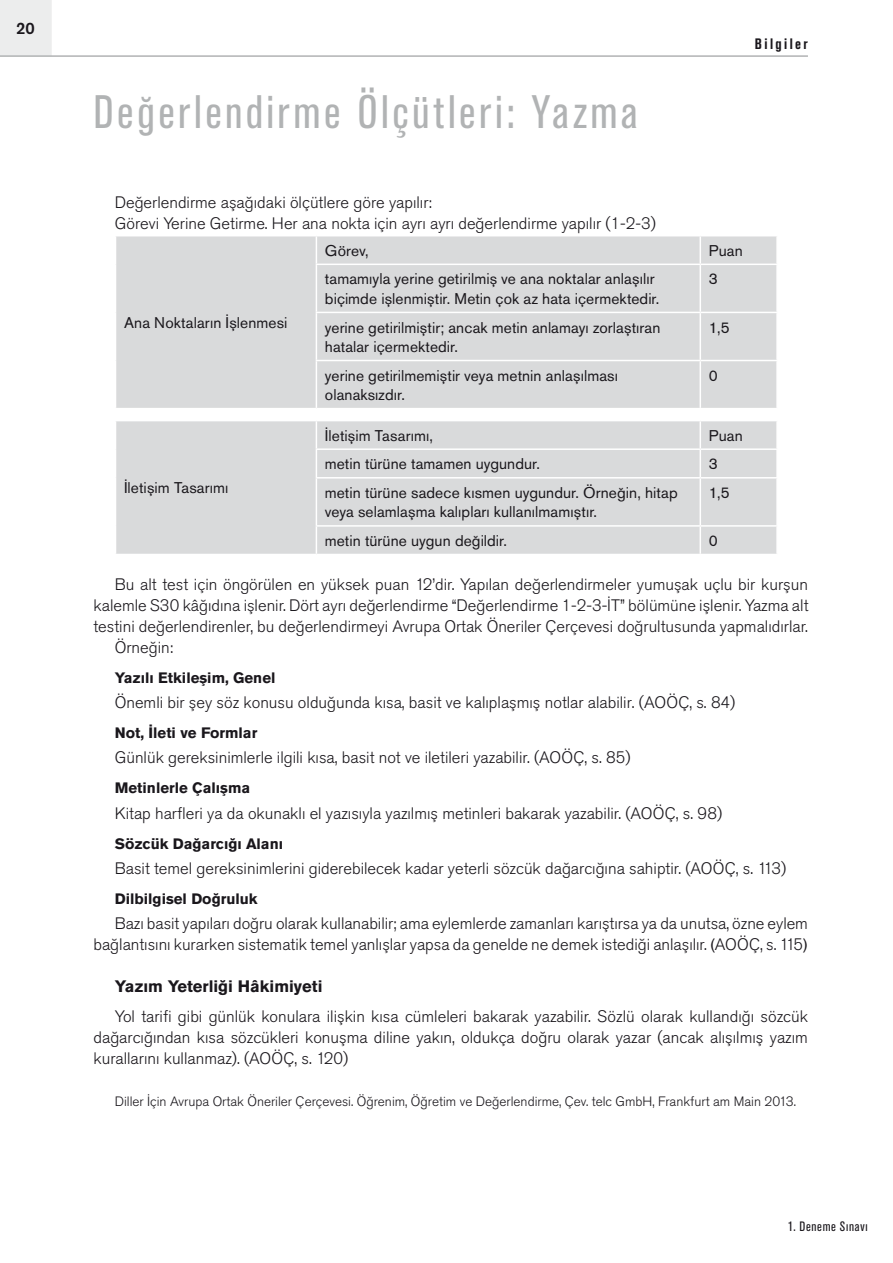
<style>
.page{position:relative;width:893px;height:1263px;background:#fff}
.page>*{position:absolute;margin:0;border:0;box-sizing:border-box;transform-origin:0 0}
.t1{font:condensed 46.5px "Akzidenz Grotesk Pro";letter-spacing:.075em;color:#b1b3b4}
.t2{font:300 16.5px/21px "Akzidenz Grotesk Pro";color:#1a171c}
.t3{font:700 16.5px "Akzidenz Grotesk Pro";color:#1a171c}
.t4{font:500 16.5px "Akzidenz Grotesk Pro";color:#1a171c}
.t5{font:15.45px/19.5px "Akzidenz Grotesk Pro";letter-spacing:.005em;color:#1a171c}
.t6{font:700 15px "Akzidenz Grotesk Pro";color:#1a171c}
.t7{font:700 condensed 15px "Akzidenz Grotesk Pro";letter-spacing:.16em;color:#1a171c}
.t8{font:300 13.5px "Akzidenz Grotesk Pro";color:#1a171c}
.t9{font:condensed 13.5px "Akzidenz Grotesk Pro";letter-spacing:.05em;color:#1a171c}
.s1{font-weight:400;font-stretch:condensed}
</style>
<div class="page">
<div style="left:116px;top:236px;width:660px;height:172px;background:#d9dadb"></div>
<svg style="left:316px;top:236px;width:1px;height:28px"></svg>
<hr style="left:699px;top:236px;width:2px;height:28px;background:#fff">
<hr style="left:316px;top:264px;width:384px;height:1px;background:#fff">
<hr style="left:316px;top:265px;width:1px;height:47px;background:#fff">
<hr style="left:700px;top:264px;width:78px;height:1px;background:#fff">
<hr style="left:699px;top:265px;width:2px;height:47px;background:#fff">
<hr style="left:316px;top:312px;width:384px;height:1px;background:#fff">
<hr style="left:316px;top:313px;width:1px;height:47px;background:#fff">
<hr style="left:700px;top:312px;width:78px;height:1px;background:#fff">
<hr style="left:699px;top:313px;width:2px;height:47px;background:#fff">
<hr style="left:316px;top:360px;width:384px;height:1px;background:#fff">
<hr style="left:316px;top:361px;width:1px;height:47px;background:#fff">
<hr style="left:700px;top:360px;width:78px;height:1px;background:#fff">
<hr style="left:699px;top:361px;width:2px;height:47px;background:#fff">
<div style="left:116px;top:421px;width:660px;height:133px;background:#d9dadb"></div>
<hr style="left:699px;top:421px;width:2px;height:27px;background:#fff">
<hr style="left:316px;top:448px;width:384px;height:2px;background:#fff">
<svg style="left:316px;top:421px;width:1px;height:56px"></svg>
<hr style="left:700px;top:448px;width:78px;height:2px;background:#fff">
<hr style="left:699px;top:450px;width:2px;height:27px;background:#fff">
<hr style="left:316px;top:477px;width:384px;height:2px;background:#fff">
<hr style="left:316px;top:479px;width:1px;height:46px;background:#fff">
<hr style="left:700px;top:477px;width:78px;height:2px;background:#fff">
<hr style="left:699px;top:479px;width:2px;height:46px;background:#fff">
<hr style="left:316px;top:525px;width:384px;height:2px;background:#fff">
<svg style="left:316px;top:527px;width:1px;height:27px"></svg>
<hr style="left:700px;top:525px;width:78px;height:2px;background:#fff">
<hr style="left:699px;top:527px;width:2px;height:27px;background:#fff">
<div style="left:0;top:0;width:52px;height:55px;background:#eceded"></div>
<hr style="left:0;top:55px;width:808px;height:2px;background:#b1b3b4">
<p class="t4" style="left:16px;top:19px;width:20px">20</p>
<h1 class="t1" style="left:93px;top:95px;width:546px">Değerlendirme Ölçütleri: Yazma</h1>
<p class="t7" style="left:755px;top:38px;width:55px">Bilgiler</p>
<p class="t2" style="left:115px;top:194px;width:543px">Değerlendirme aşağıdaki ölçütlere göre yapılır:<br>Görevi Yerine Getirme. Her ana nokta için ayrı ayrı değerlendirme yapılır (1-2-3)</p>
<p class="t5" style="left:124px;top:315px;width:165px">Ana Noktaların İşlenmesi</p>
<p class="t5" style="left:325px;top:242px;width:45px">Görev,</p>
<p class="t5" style="left:709px;top:242px;width:35px">Puan</p>
<p class="t5" style="left:325px;top:271px;width:336px">tamamıyla yerine getirilmiş ve ana noktalar anlaşılır biçimde işlenmiştir. Metin çok az hata içermektedir.</p>
<p class="t5" style="left:709px;top:271px;width:11px">3</p>
<p class="t5" style="left:325px;top:319px;width:337px">yerine getirilmiştir; ancak metin anlamayı zorlaştıran hatalar içermektedir.</p>
<p class="t5" style="left:709px;top:319px;width:22px">1,5</p>
<p class="t5" style="left:325px;top:367px;width:295px">yerine getirilmemiştir veya metnin anlaşılması olanaksızdır.</p>
<p class="t5" style="left:709px;top:367px;width:11px">0</p>
<p class="t5" style="left:325px;top:427px;width:110px">İletişim Tasarımı,</p>
<p class="t5" style="left:709px;top:427px;width:35px">Puan</p>
<p class="t5" style="left:325px;top:456px;width:217px">metin türüne tamamen uygundur.</p>
<p class="t5" style="left:709px;top:456px;width:11px">3</p>
<p class="t5" style="left:325px;top:484px;width:354px">metin türüne sadece kısmen uygundur. Örneğin, hitap veya selamlaşma kalıpları kullanılmamıştır.</p>
<p class="t5" style="left:709px;top:484px;width:22px">1,5</p>
<p class="t5" style="left:325px;top:533px;width:184px">metin türüne uygun değildir.</p>
<p class="t5" style="left:709px;top:533px;width:11px">0</p>
<p class="t2" style="left:115px;top:575px;width:695px">Bu alt test için öngörülen en yüksek puan 12’dir. Yapılan değerlendirmeler yumuşak uçlu bir kurşun</p>
<p class="t2" style="left:93px;top:596px;width:716px">kalemle S30 kâğıdına işlenir. Dört ayrı değerlendirme “Değerlendirme 1-2-3-İT” bölümüne işlenir. Yazma alt</p>
<p class="t2" style="left:93px;top:617px;width:716px">testini değerlendirenler, bu değerlendirmeyi Avrupa Ortak Öneriler Çerçevesi doğrultusunda yapmalıdırlar.</p>
<p class="t2" style="left:115px;top:638px;width:60px">Örneğin:</p>
<p class="t6" style="left:115px;top:672px;width:162px">Yazılı Etkileşim, Genel</p>
<p class="t2" style="left:115px;top:694px;width:622px">Önemli bir şey söz konusu olduğunda kısa, basit ve kalıplaşmış notlar alabilir. (AOÖÇ, s. 84)</p>
<p class="t6" style="left:115px;top:727px;width:144px">Not, İleti ve Formlar</p>
<p class="t2" style="left:115px;top:749px;width:517px">Günlük gereksinimlerle ilgili kısa, basit not ve iletileri yazabilir. (AOÖÇ, s. 85)</p>
<p class="t6" style="left:115px;top:783px;width:137px">Metinlerle Çalışma</p>
<p class="t2" style="left:115px;top:804px;width:609px">Kitap harfleri ya da okunaklı el yazısıyla yazılmış metinleri bakarak yazabilir. (AOÖÇ, s. 98)</p>
<p class="t6" style="left:115px;top:838px;width:170px">Sözcük Dağarcığı Alanı</p>
<p class="t2" style="left:115px;top:859px;width:673px">Basit temel gereksinimlerini giderebilecek kadar yeterli sözcük dağarcığına sahiptir. (AOÖÇ, s. 113)</p>
<p class="t6" style="left:115px;top:893px;width:144px">Dilbilgisel Doğruluk</p>
<p class="t2" style="left:93px;top:915px;width:716px;text-align:right">Bazı basit yapıları doğru olarak kullanabilir; ama eylemlerde zamanları karıştırsa ya da unutsa, özne eylem bağlantısını kurarken sistematik temel yanlışlar yapsa da genelde ne demek istediği anlaşılır. <span class="s1">(</span>AOÖÇ, s. 115<span class="s1">)</span></p>
<p class="t3" style="left:115px;top:980px;width:209px">Yazım Yeterliği Hâkimiyeti</p>
<p class="t2" style="left:94px;top:1007px;width:716px;text-align:justify;text-indent:21px">Yol tarifi gibi günlük konulara ilişkin kısa cümleleri bakarak yazabilir. Sözlü olarak kullandığı sözcük dağarcığından kısa sözcükleri konuşma diline yakın, oldukça doğru olarak yazar (ancak alışılmış yazım kurallarını kullanmaz). (AOÖÇ, s. 120)</p>
<p class="t8" style="left:115px;top:1096px;width:683px">Diller İçin Avrupa Ortak Öneriler Çerçevesi. Öğrenim, Öğretim ve Değerlendirme, Çev. telc GmbH, Frankfurt am Main 2013.</p>
<p class="t5" style="left:124px;top:480px;width:106px">İletişim Tasarımı</p>
<p class="t9" style="left:788px;top:1221px;width:81px">1. Deneme Sınavı</p>
</div>
